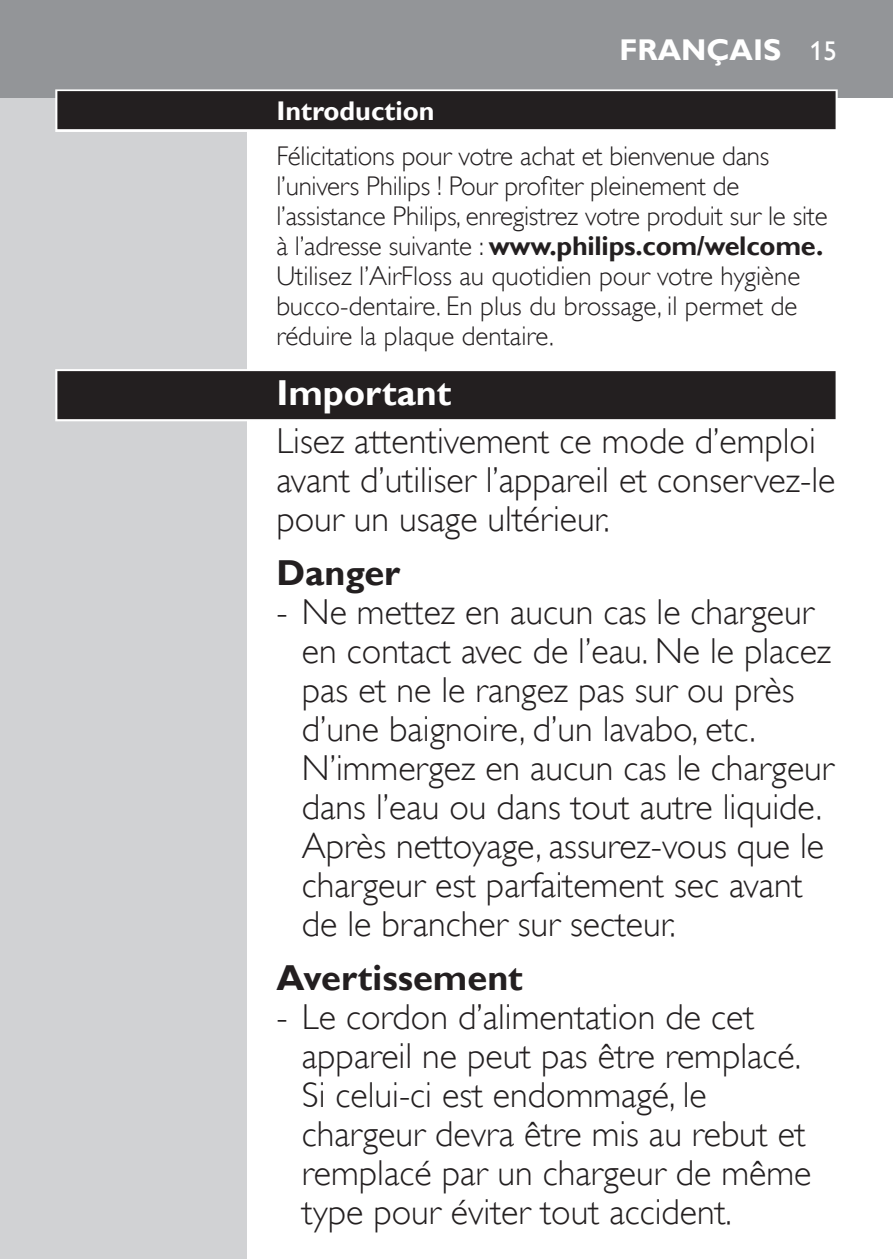
<style>
.page{position:relative;width:893px;height:1259px;background:#fff}
.page>*{position:absolute;margin:0;border:0;box-sizing:border-box;transform-origin:0 0}
.t1{font:36px/39px "Gill Sans Alt One WGL Light";color:#231f20}
.t2{font:700 36px "Gill Sans Alt One WGL";color:#231f20}
.t3{font:700 36px "Gill Sans Alt One WGL";color:#fff}
.t4{font:700 30px "Gill Sans Alt One WGL";color:#fff}
.t5{font:27px/30px "Gill Sans Alt One WGL Light";letter-spacing:-.01em;color:#231f20}
.t6{font:700 27px "Gill Sans Alt One WGL";letter-spacing:-.01em;color:#231f20}
.t7{font:700 27px "Gill Sans Alt One WGL";color:#fff}
.s1{font-weight:400;font-size:27px}
.s2{font-family:"Gill Sans Alt One WGL Light";font-weight:400}
</style>
<div class="page">
<div style="left:0;top:98px;width:247px;height:1161px;background:#d1d2d4"></div>
<div style="left:0;top:0;width:893px;height:98px;background:#939598"></div>
<div style="left:55px;top:89px;width:783px;height:43px;background:linear-gradient(to right,#dcdbdc,#dcdbdc)"></div>
<div style="left:57px;top:91px;width:779px;height:38px;background:#231f20"></div>
<div style="left:55px;top:369px;width:783px;height:52px;background:linear-gradient(to right,#dedddd,#dedddd)"></div>
<div style="left:57px;top:371px;width:779px;height:48px;background:#231f20"></div>
<p class="t4" style="left:619px;top:29px;width:219px">Français <span class="s1">15</span></p>
<p class="t7" style="left:276px;top:92px;width:160px">I ntroduction</p>
<p class="t5" style="left:276px;top:141px;width:553px">Félicitations pour votre achat et bienvenue dans l’univers Philips ! Pour profiter pleinement de l’assistance Philips, enregistrez votre produit sur le site</p>
<p class="t6" style="left:276px;top:227px;width:548px"><span class="s2">à l’adresse suivante :</span> www.philips.com/welcome.</p>
<p class="t5" style="left:276px;top:261px;width:525px;text-align:justify">Utilisez l’AirFloss au quotidien pour votre hygiène bucco-dentaire. En plus du brossage, il permet de réduire la plaque dentaire.</p>
<p class="t3" style="left:276px;top:368px;width:177px">I mportant</p>
<p class="t1" style="left:276px;top:421px;width:560px">Lisez attentivement ce mode d’emploi avant d’utiliser l’appareil et conservez-le pour un usage ultérieur.</p>
<p class="t2" style="left:276px;top:548px;width:126px">Danger</p>
<p class="t1" style="left:302px;top:592px;width:533px;text-indent:-26px">- Ne mettez en aucun cas le chargeur en contact avec de l’eau. Ne le placez pas et ne le rangez pas sur ou près d’une baignoire, d’un lavabo, etc.<br>N’immergez en aucun cas le chargeur dans l’eau ou dans tout autre liquide.<br>Après nettoyage, assurez-vous que le chargeur est parfaitement sec avant de le brancher sur secteur.</p>
<p class="t2" style="left:276px;top:953px;width:248px">Avertissement</p>
<p class="t1" style="left:302px;top:997px;width:511px;text-indent:-26px">- Le cordon d’alimentation de cet appareil ne peut pas être remplacé.<br>Si celui-ci est endommagé, le chargeur devra être mis au rebut et remplacé par un chargeur de même type pour éviter tout accident.</p>
</div>
